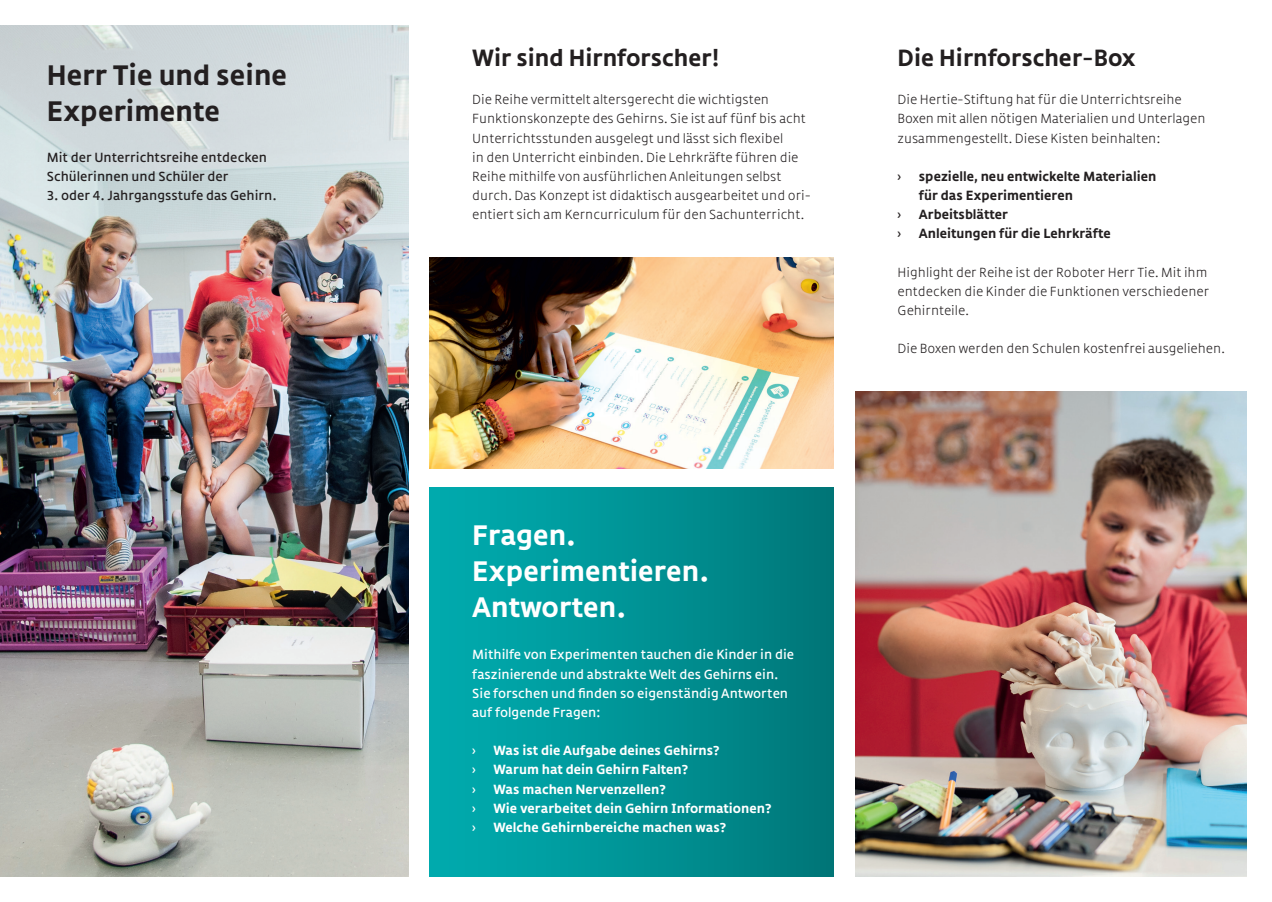
<style>
.page{position:relative;width:1272px;height:902px;background:#fff}
.page>*{position:absolute;margin:0;border:0;box-sizing:border-box;transform-origin:0 0}
.t1{font:700 27px/36px "Hertie Medien";color:#fff}
.t2{font:700 27px/36px "Hertie Medien";color:#231f20}
.t3{font:700 22.5px "Hertie Medien";color:#231f20}
.t4{font:12.75px/19.2px "Hertie Medien";color:#231f20}
.t5{font:500 12.75px/19.2px "Hertie Medien";color:#fff}
.t6{font:700 12.75px "Hertie Medien";color:#fff}
.t7{font:700 12.75px/19.2px "Hertie Medien";color:#231f20}
.t8{font:500 12.75px/19.2px "Hertie Medien";color:#231f20}
</style>
<div class="page">
<div style="left:429px;top:487px;width:404px;height:389px;background:linear-gradient(to right,#00aeb1,#007879)"></div>
<img style="left:429px;top:257px;width:404px;height:211px">
<img style="left:855px;top:391px;width:391px;height:485px">
<img style="left:0;top:26px;width:408px;height:850px">
<h1 class="t2" style="left:47px;top:58px;width:242px">Herr Tie und seine<br>Experimente</h1>
<p class="t8" style="left:47px;top:148px;width:222px">Mit der Unterrichtsreihe entdecken<br>Schülerinnen und Schüler der</p>
<p class="t8" style="left:47px;top:186px;width:231px">3. oder 4. Jahrgangsstufe das Gehirn.</p>
<h2 class="t3" style="left:472px;top:44px;width:249px">Wir sind Hirnforscher!</h2>
<p class="t4" style="left:472px;top:90px;width:340px">Die Reihe vermittelt altersgerecht die wichtigsten Funktionskonzepte des Gehirns. Sie ist auf fünf bis acht Unterrichtsstunden ausgelegt und lässt sich flexibel<br>in den Unterricht einbinden. Die Lehrkräfte führen die Reihe mithilfe von ausführlichen Anleitungen selbst durch. Das Konzept ist didaktisch ausgearbeitet und ori&shy;entiert sich am Kerncurriculum für den Sachunterricht.</p>
<h1 class="t1" style="left:472px;top:518px;width:238px">Fragen.<br>Experimentieren.<br>Antworten.</h1>
<p class="t5" style="left:472px;top:645px;width:323px">Mithilfe von Experimenten tauchen die Kinder in die faszinierende und abstrakte Welt des Gehirns ein.<br>Sie forschen und finden so eigenständig Antworten auf folgende Fragen:</p>
<p class="t5" style="left:472px;top:741px;width:5px">›</p>
<p class="t6" style="left:493px;top:743px;width:227px">Was ist die Aufgabe deines Gehirns?</p>
<p class="t5" style="left:472px;top:760px;width:5px">›</p>
<p class="t6" style="left:493px;top:762px;width:196px">Warum hat dein Gehirn Falten?</p>
<p class="t5" style="left:472px;top:779px;width:5px">›</p>
<p class="t6" style="left:493px;top:781px;width:174px">Was machen Nervenzellen?</p>
<p class="t5" style="left:472px;top:798px;width:5px">›</p>
<p class="t6" style="left:493px;top:800px;width:279px">Wie verarbeitet dein Gehirn Informationen?</p>
<p class="t5" style="left:472px;top:817px;width:5px">›</p>
<p class="t6" style="left:493px;top:819px;width:234px">Welche Gehirnbereiche machen was?</p>
<h2 class="t3" style="left:897px;top:44px;width:240px">Die Hirnforscher-Box</h2>
<p class="t4" style="left:897px;top:90px;width:309px">Die Hertie-Stiftung hat für die Unterrichtsreihe<br>Boxen mit allen nötigen Materialien und Unterlagen zusammengestellt. Diese Kisten beinhalten:</p>
<p class="t8" style="left:897px;top:167px;width:5px">›</p>
<p class="t7" style="left:918px;top:167px;width:239px">spezielle, neu entwickelte Materialien für das Experimentieren</p>
<p class="t8" style="left:897px;top:205px;width:5px">›</p>
<p class="t7" style="left:918px;top:205px;width:91px">Arbeitsblätter</p>
<p class="t8" style="left:897px;top:224px;width:5px">›</p>
<p class="t7" style="left:918px;top:224px;width:193px">Anleitungen für die Lehrkräfte</p>
<p class="t4" style="left:897px;top:262px;width:313px">Highlight der Reihe ist der Roboter Herr Tie. Mit ihm entdecken die Kinder die Funktionen verschiedener<br>Gehirnteile.</p>
<p class="t4" style="left:897px;top:339px;width:329px">Die Boxen werden den Schulen kostenfrei ausgeliehen.</p>
</div>
